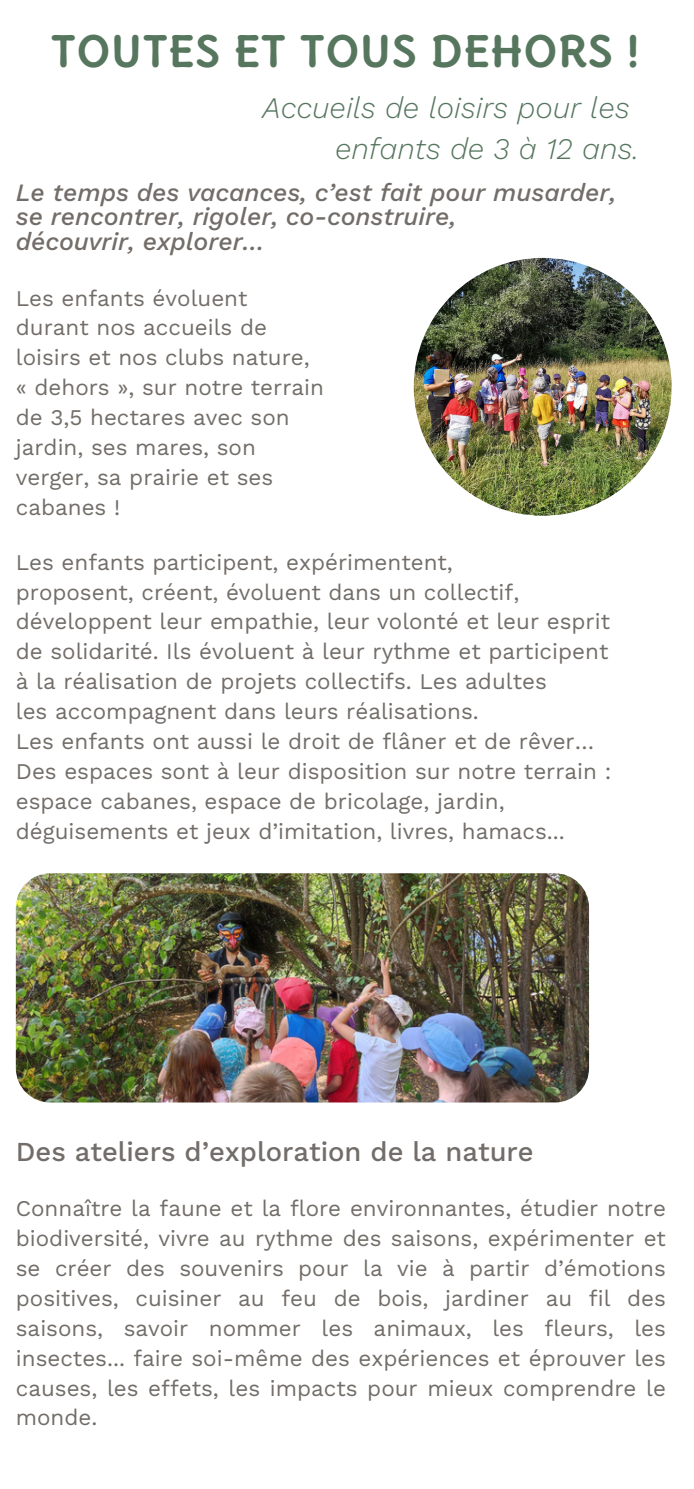
<style>
.page{position:relative;width:694px;height:1489px;background:#fff}
.page>*{position:absolute;margin:0;border:0;box-sizing:border-box;transform-origin:0 0}
.t1{font:700 42.5px "Delius Unicase";color:#56765e}
.t2{font:italic 300 30px/41.2px "Work Sans";color:#56765e}
.t3{font:500 27.5px "Work Sans";color:#726d68}
.t4{font:italic 500 25px/24.5px "Work Sans";color:#726d68}
.t5{font:22.5px/29.8px "Work Sans";color:#726d68}
</style>
<div class="page">
<img style="left:414px;top:258px;width:257px;height:258px">
<img style="left:16px;top:873px;width:573px;height:229px;border-radius:34px">
<p class="t1" style="left:50px;top:23px;width:591px">tOUTES ET TOUS DEHORS !</p>
<p class="t2" style="left:335px;top:87px;width:305px;text-indent:-73px">Accueils de loisirs pour les enfants de 3 à 12 ans.</p>
<p class="t4" style="left:16px;top:180px;width:601px">Le temps des vacances, c’est fait pour musarder, se rencontrer, rigoler, co-construire,<br>découvrir, explorer…</p>
<p class="t5" style="left:16px;top:283px;width:233px">Les enfants évoluent</p>
<p class="t5" style="left:16px;top:313px;width:253px">durant nos accueils de</p>
<p class="t5" style="left:16px;top:343px;width:295px">loisirs et nos clubs nature,</p>
<p class="t5" style="left:16px;top:373px;width:310px">« dehors », sur notre terrain</p>
<p class="t5" style="left:16px;top:402px;width:275px">de 3,5 hectares avec son</p>
<p class="t5" style="left:16px;top:432px;width:242px">jardin, ses mares, son</p>
<p class="t5" style="left:16px;top:462px;width:259px">verger, sa prairie et ses</p>
<p class="t5" style="left:16px;top:492px;width:106px">cabanes !</p>
<h3 class="t5" style="left:16px;top:547px;width:438px">Les enfants participent, expérimentent,</h3>
<h4 class="t5" style="left:16px;top:577px;width:505px">proposent, créent, évoluent dans un collectif,</h4>
<p class="t5" style="left:16px;top:607px;width:596px">développent leur empathie, leur volonté et leur esprit</p>
<p class="t5" style="left:16px;top:637px;width:594px">de solidarité. Ils évoluent à leur rythme et participent</p>
<p class="t5" style="left:16px;top:666px;width:532px">à la réalisation de projets collectifs. Les adultes</p>
<p class="t5" style="left:16px;top:696px;width:464px">les accompagnent dans leurs réalisations.</p>
<p class="t5" style="left:16px;top:726px;width:580px">Les enfants ont aussi le droit de flâner et de rêver…</p>
<p class="t5" style="left:16px;top:756px;width:597px">Des espaces sont à leur disposition sur notre terrain :</p>
<p class="t5" style="left:16px;top:786px;width:550px">espace cabanes, espace de bricolage, jardin, déguisements et jeux d’imitation, livres, hamacs...</p>
<h2 class="t3" style="left:16px;top:1136px;width:519px">Des ateliers d’exploration de la nature</h2>
<p class="t5" style="left:16px;top:1193px;width:651px;text-align:justify">Connaître la faune et la flore environnantes, étudier notre biodiversité, vivre au rythme des saisons, expérimenter et se créer des souvenirs pour la vie à partir d’émotions positives, cuisiner au feu de bois, jardiner au fil des saisons, savoir nommer les animaux, les fleurs, les insectes... faire soi-même des expériences et éprouver les causes, les effets, les impacts pour mieux comprendre le monde.</p>
</div>
